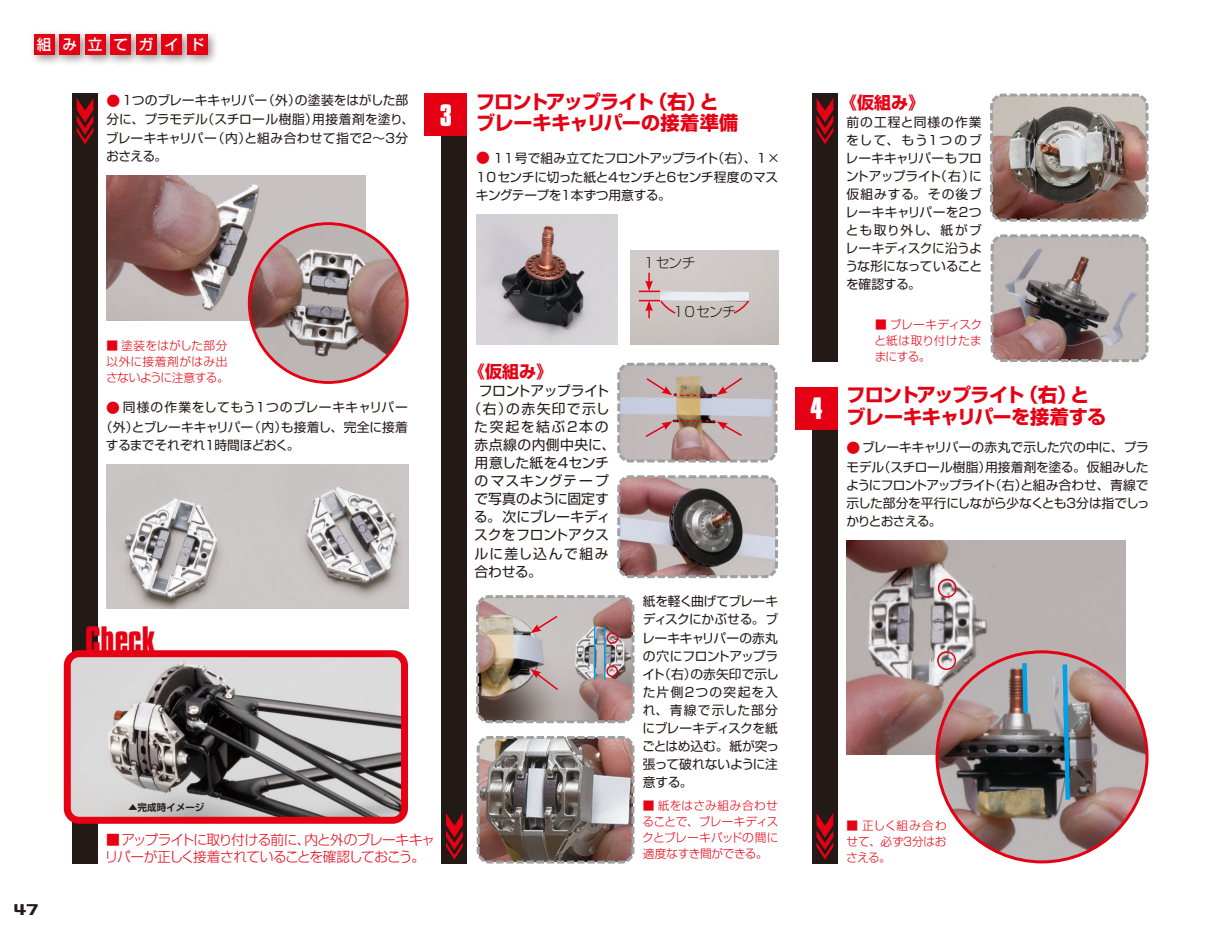
<style>
.page{position:relative;width:1212px;height:936px;background:#fff}
.page>*{position:absolute;margin:0;border:0;box-sizing:border-box;transform-origin:0 0}
.t1{font:700 34.05px "Compacta BT";color:#e60013}
.t2{font:700 26.55px "Compacta BT";color:#fff}
.t3{font:700 19.2px/21.3px "Shin Go Pro";letter-spacing:-.045em;color:#e60013}
.t4{font:700 16.95px "Shin Go Pro";color:#e60013}
.t5{font:500 14.7px "Shin Go Pro";letter-spacing:.74em;color:#fff}
.t6{font:300 13.8px/17px "Shin Go Pro";letter-spacing:-.055em;color:#e60013}
.t7{font:13.8px "Shin Go Pro";letter-spacing:-.015em;color:#231916}
.t8{font:13.8px "Shin Go Pro";letter-spacing:.005em;color:#231916}
.t9{font:13.8px "Shin Go Pro";letter-spacing:-.02em;color:#231916}
.t10{font:13.8px "Shin Go Pro";letter-spacing:.095em;color:#231916}
.t11{font:13.8px "Shin Go Pro";letter-spacing:.035em;color:#231916}
.t12{font:13.8px "Shin Go Pro";letter-spacing:-.035em;color:#231916}
.t13{font:13.8px "Shin Go Pro";letter-spacing:.11em;color:#231916}
.t14{font:13.8px "Shin Go Pro";letter-spacing:.06em;color:#231916}
.t15{font:13.8px "Shin Go Pro";letter-spacing:.1em;color:#231916}
.t16{font:300 13.8px "Shin Go Pro";letter-spacing:-.055em;color:#231916}
.t17{font:700 13.2px "Ro G San Srf Std";color:#231916;scale:1.25 1}
.t18{font:12.75px/18.1px "Shin Go Pro";letter-spacing:-.015em;color:#231916;text-align:justify}
.t19{font:12.75px/18px "Shin Go Pro";letter-spacing:.005em;color:#231916}
.t20{font:12.75px/19.6px "Shin Go Pro";letter-spacing:-.035em;color:#231916}
.t21{font:12.75px "Shin Go Pro";letter-spacing:-.055em;color:#231916}
.t22{font:12.75px "Shin Go Pro";letter-spacing:-.04em;color:#231916}
.t23{font:300 11.7px/15.9px "Shin Go Pro";letter-spacing:-.005em;color:#e60013;text-align:justify}
.t24{font:700 9.6px "Shin Go Pro De";color:#231916}
.s1{font-size:13.8px;color:#e60013}
</style>
<div class="page">
<div style="left:29px;top:29px;width:37px;height:37px;background:#231916;opacity:.5"></div>
<div style="left:34px;top:34px;width:20px;height:20px;background:#e60013"></div>
<div style="left:54px;top:29px;width:37px;height:37px;background:#231916;opacity:.5"></div>
<div style="left:60px;top:34px;width:20px;height:20px;background:#e60013"></div>
<div style="left:80px;top:29px;width:37px;height:37px;background:#231916;opacity:.5"></div>
<div style="left:85px;top:34px;width:20px;height:20px;background:#e60013"></div>
<div style="left:105px;top:29px;width:37px;height:37px;background:#231916;opacity:.5"></div>
<div style="left:111px;top:34px;width:20px;height:20px;background:#e60013"></div>
<div style="left:131px;top:29px;width:37px;height:37px;background:#231916;opacity:.5"></div>
<div style="left:136px;top:34px;width:20px;height:20px;background:#e60013"></div>
<div style="left:156px;top:29px;width:37px;height:37px;background:#231916;opacity:.5"></div>
<div style="left:162px;top:34px;width:20px;height:20px;background:#e60013"></div>
<div style="left:182px;top:29px;width:37px;height:37px;background:#231916;opacity:.5"></div>
<div style="left:187px;top:34px;width:20px;height:20px;background:#e60013"></div>
<div style="left:442px;top:94px;width:25px;height:769px;background:#231916"></div>
<div style="left:72px;top:94px;width:26px;height:769px;background:#231916"></div>
<div style="left:812px;top:94px;width:26px;height:268px;background:#231916"></div>
<svg style="left:446px;top:813px;width:17px;height:46px"></svg>
<svg style="left:816px;top:98px;width:17px;height:46px"></svg>
<svg style="left:77px;top:98px;width:16px;height:46px"></svg>
<img style="left:72px;top:658px;width:328px;height:157px">
<div style="left:64px;top:650px;width:344px;height:173px;border:7px solid #e60013;border-radius:12px"></div>
<img style="left:106px;top:176px;width:260px;height:144px">
<img style="left:249px;top:224px;width:158px;height:158px;border-radius:79px">
<div style="left:248px;top:222px;width:161px;height:162px;border:3px solid #e60013;border-radius:50%"></div>
<div style="left:425px;top:94px;width:42px;height:42px;background:#e60013"></div>
<img style="left:106px;top:464px;width:302px;height:144px">
<img style="left:476px;top:215px;width:141px;height:129px">
<svg style="left:617px;top:475px;width:161px;height:104px"></svg>
<img style="left:476px;top:736px;width:159px;height:128px">
<hr style="left:639px;top:290px;width:21px;height:2px;background:#e60013">
<svg style="left:639px;top:299px;width:38px;height:19px"></svg>
<svg style="left:645px;top:273px;width:8px;height:18px"></svg>
<svg style="left:617px;top:362px;width:161px;height:101px"></svg>
<img style="left:476px;top:595px;width:159px;height:129px">
<div style="left:606px;top:632px;width:12px;height:11px;border:2px solid #e60013;border-radius:50%"></div>
<hr style="left:604px;top:626px;width:1px;height:53px;background:#00a1e9">
<hr style="left:594px;top:626px;width:1px;height:53px;background:#00a1e9">
<div style="left:606px;top:665px;width:12px;height:12px;border:2px solid #e60013;border-radius:50%"></div>
<img style="left:846px;top:540px;width:279px;height:214px">
<img style="left:937px;top:651px;width:210px;height:210px;border-radius:105px">
<svg style="left:990px;top:93px;width:159px;height:129px"></svg>
<svg style="left:990px;top:234px;width:159px;height:128px"></svg>
<div style="left:938px;top:579px;width:19px;height:18px;border:2px solid #e60013;border-radius:50%"></div>
<div style="left:937px;top:651px;width:19px;height:19px;border:2px solid #e60013;border-radius:50%"></div>
<div style="left:812px;top:391px;width:26px;height:472px;background:#231916"></div>
<div style="left:795px;top:387px;width:43px;height:43px;background:#e60013"></div>
<svg style="left:816px;top:813px;width:17px;height:46px"></svg>
<svg style="left:1060px;top:659px;width:12px;height:145px"></svg>
<svg style="left:1020px;top:658px;width:10px;height:59px"></svg>
<svg style="left:732px;top:299px;width:18px;height:16px"></svg>
<p class="t5" style="left:37px;top:32px;width:169px">組み立てガイド</p>
<p class="t18" style="left:106px;top:89px;width:310px;line-height:19.6px"><span class="s1">●</span>１つのブレーキキャリパー（外）の塗装をはがした部分に、プラモデル（スチロール樹脂）用接着剤を塗り、</p>
<p class="t19" style="left:106px;top:127px;width:304px">ブレーキキャリパー（内）と組み合わせて指で２〜３分おさえる。</p>
<h2 class="t2" style="left:440px;top:99px;width:14px">3</h2>
<p class="t23" style="left:106px;top:336px;width:124px">■ 塗装をはがした部分以外に接着剤がはみ出さないように注意する。</p>
<p class="t19" style="left:100px;top:396px;width:310px;line-height:19.6px;text-align:center"><span class="s1">●</span> 同様の作業をしてもう１つのブレーキキャリパー（外）とブレーキキャリパー（内）も接着し、完全に接着</p>
<p class="t21" style="left:106px;top:434px;width:195px">するまでそれぞれ１時間ほどおく。</p>
<h1 class="t1" style="left:85px;top:619px;width:72px">Check</h1>
<p class="t24" style="left:128px;top:799px;width:78px">▲完成時イメージ</p>
<p class="t17" style="left:13px;top:900px;width:22px">47</p>
<p class="t6" style="left:105px;top:829px;width:331px">■ アップライトに取り付ける前に、内と外のブレーキキャリパーが正しく接着されていることを確認しておこう。</p>
<h3 class="t3" style="left:476px;top:89px;width:264px">フロントアップライト（右）とブレーキキャリパーの接着準備</h3>
<p class="t20" style="left:476px;top:146px;width:305px"><span class="s1">●</span> 11 号で組み立てたフロントアップライト（右）、１×<br>10センチに切った紙と４センチと６センチ程度のマス</p>
<p class="t22" style="left:476px;top:185px;width:196px">キングテープを１本ずつ用意する。</p>
<h3 class="t4" style="left:468px;top:358px;width:87px">《仮組み》</h3>
<p class="t9" style="left:479px;top:379px;width:132px">フロントアップライト</p>
<p class="t10" style="left:468px;top:397px;width:143px">（右）の赤矢印で示し</p>
<p class="t13" style="left:474px;top:415px;width:136px">た突起を結ぶ２本の</p>
<p class="t11" style="left:474px;top:433px;width:142px">赤点線の内側中央に、</p>
<p class="t12" style="left:474px;top:451px;width:136px">用意した紙を４センチ</p>
<p class="t14" style="left:474px;top:469px;width:136px">のマスキングテープ</p>
<p class="t8" style="left:474px;top:487px;width:136px">で写真のように固定す</p>
<p class="t7" style="left:474px;top:506px;width:138px">る。次にブレーキディ</p>
<p class="t7" style="left:474px;top:524px;width:136px">スクをフロントアクス</p>
<p class="t15" style="left:474px;top:542px;width:136px">ルに差し込んで組み</p>
<p class="t8" style="left:474px;top:560px;width:69px">合わせる。</p>
<p class="t16" style="left:644px;top:251px;width:53px">1センチ</p>
<p class="t16" style="left:673px;top:301px;width:64px">10センチ</p>
<p class="t18" style="left:642px;top:591px;width:139px">紙を軽く曲げてブレーキディスクにかぶせる。ブレーキキャリパーの赤丸の穴にフロントアップライト（右）の赤矢印で示した片側２つの突起を入れ、青線で示した部分にブレーキディスクを紙ごとはめ込む。紙が突っ張って破れないように注意する。</p>
<p class="t23" style="left:642px;top:796px;width:138px">■ 紙をはさみ組み合わせることで、ブレーキディスクとブレーキパッドの間に適度なすき間ができる。</p>
<h2 class="t2" style="left:810px;top:392px;width:14px">4</h2>
<h3 class="t4" style="left:840px;top:89px;width:87px">《仮組み》</h3>
<p class="t18" style="left:845px;top:111px;width:138px">前の工程と同様の作業をして、もう1つのブレーキキャリパーもフロントアップライト（右）に仮組みする。その後ブレーキキャリパーを２つとも取り外し、紙がブレーキディスクに沿うような形になっていることを確認する。</p>
<p class="t23" style="left:874px;top:315px;width:109px">■ ブレーキディスクと紙は取り付けたままにする。</p>
<h3 class="t3" style="left:846px;top:382px;width:261px">フロントアップライト（右）とブレーキキャリパーを接着する</h3>
<p class="t18" style="left:846px;top:436px;width:304px;line-height:19.6px"><span class="s1">●</span>ブレーキキャリパーの赤丸で示した穴の中に、プラモデル（スチロール樹脂）用接着剤を塗る。仮組みした</p>
<p class="t18" style="left:846px;top:474px;width:305px">ようにフロントアップライト（右）と組み合わせ、青線で示した部分を平行にしながら少なくとも３分は指でしっかりとおさえる。</p>
<p class="t23" style="left:846px;top:816px;width:102px">■ 正しく組み合わせて、必ず３分はおさえる。</p>
</div>
